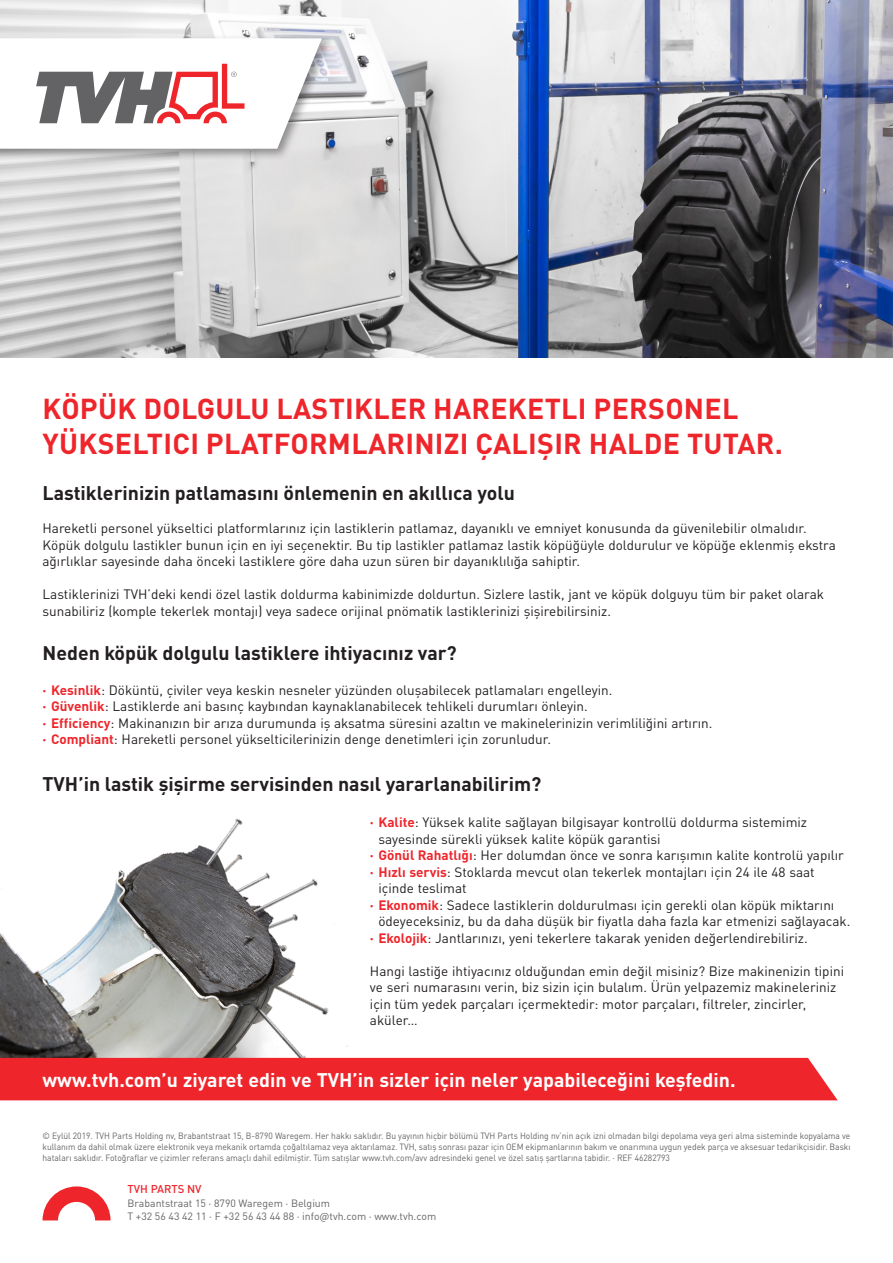
<style>
.page{position:relative;width:893px;height:1263px;background:#fff}
.page>*{position:absolute;margin:0;border:0;box-sizing:border-box;transform-origin:0 0}
._1_Titel{font:700 28.5px/34.2px "TVH Pro";letter-spacing:.01em;color:#ee262c}
._1_1_Tussentitel{font:700 19.5px "TVH Pro";color:#231f20}
.body_text{font:700 19.5px "TVH Pro";color:#fff}
.body_text-2{font:13.5px/16.5px "TVH Pro";color:#231f20}
.t1{font:500 11.25px "TVH Pro";color:#ee262c}
.t2{font:10.5px "TVH Pro";color:#636366}
.disclaimer{font:9px/10.8px "TVH Pro";color:#636366;text-align:justify;scale:.94 1}
.s1{font-weight:700;color:#ee262c}
</style>
<div class="page">
<img style="left:0;top:0;width:893px;height:357px">
<svg style="left:43px;top:1186px;width:68px;height:34px"></svg>
<div style="left:0;top:34px;width:333px;height:127px;background:#231f20;opacity:.45"></div>
<svg style="left:0;top:38px;width:322px;height:111px"></svg>
<img style="left:0;top:818px;width:350px;height:240px">
<div style="left:0;top:1058px;width:838px;height:42px;background:#ee262c"></div>
<p class="_1_Titel" style="left:43px;top:389px;width:742px">KÖPÜK DOLGULU LASTIKLER HAREKETLI PERSONEL<br>YÜKSELTICI PLATFORMLARINIZI ÇALIŞIR HALDE TUTAR.</p>
<p class="_1_1_Tussentitel" style="left:43px;top:477px;width:474px">Lastiklerinizin patlamasını önlemenin en akıllıca yolu</p>
<p class="body_text-2" style="left:43px;top:519px;width:795px">Hareketli personel yükseltici platformlarınız için lastiklerin patlamaz, dayanıklı ve emniyet konusunda da güvenilebilir olmalıdır.<br>Köpük dolgulu lastikler bunun için en iyi seçenektir. Bu tip lastikler patlamaz lastik köpüğüyle doldurulur ve köpüğe eklenmiş ekstra ağırlıklar sayesinde daha önceki lastiklere göre daha uzun süren bir dayanıklılığa sahiptir.</p>
<p class="body_text-2" style="left:43px;top:585px;width:783px">Lastiklerinizi TVH’deki kendi özel lastik doldurma kabinimizde doldurtun. Sizlere lastik, jant ve köpük dolguyu tüm bir paket olarak sunabiliriz (komple tekerlek montajı) veya sadece orijinal pnömatik lastiklerinizi şişirebilirsiniz.</p>
<p class="_1_1_Tussentitel" style="left:43px;top:637px;width:416px">Neden köpük dolgulu lastiklere ihtiyacınız var?</p>
<p class="body_text-2" style="left:43px;top:680px;width:571px"><span class="s1">• Kesinlik</span>: Döküntü, çiviler veya keskin nesneler yüzünden oluşabilecek patlamaları engelleyin.</p>
<p class="body_text-2" style="left:43px;top:697px;width:547px"><span class="s1">• Güvenlik</span>: Lastiklerde ani basınç kaybından kaynaklanabilecek tehlikeli durumları önleyin.</p>
<p class="body_text-2" style="left:43px;top:713px;width:671px"><span class="s1">• Efficiency</span>: Makinanızın bir arıza durumunda iş aksatma süresini azaltın ve makinelerinizin verimliliğini artırın.</p>
<p class="body_text-2" style="left:43px;top:730px;width:510px"><span class="s1">• Compliant</span>: Hareketli personel yükselticilerinizin denge denetimleri için zorunludur.</p>
<p class="_1_1_Tussentitel" style="left:43px;top:768px;width:500px">TVH’in lastik şişirme servisinden nasıl yararlanabilirim?</p>
<p class="body_text-2" style="left:378px;top:813px;width:430px;text-indent:-9px"><span class="s1">• Kalite</span>: Yüksek kalite sağlayan bilgisayar kontrollü doldurma sistemimiz sayesinde sürekli yüksek kalite köpük garantisi</p>
<p class="body_text-2" style="left:370px;top:846px;width:475px"><span class="s1">• Gönül Rahatlığı</span>: Her dolumdan önce ve sonra karışımın kalite kontrolü yapılır</p>
<p class="body_text-2" style="left:378px;top:862px;width:438px;text-indent:-9px"><span class="s1">• Hızlı servis</span>: Stoklarda mevcut olan tekerlek montajları için 24 ile 48 saat içinde teslimat</p>
<p class="body_text-2" style="left:378px;top:895px;width:473px;text-indent:-9px"><span class="s1">• Ekonomik</span>: Sadece lastiklerin doldurulması için gerekli olan köpük miktarını ödeyeceksiniz, bu da daha düşük bir fiyatla daha fazla kar etmenizi sağlayacak.</p>
<p class="body_text-2" style="left:370px;top:928px;width:439px"><span class="s1">• Ekolojik</span>: Jantlarınızı, yeni tekerlere takarak yeniden değerlendirebiliriz.</p>
<p class="body_text-2" style="left:370px;top:961px;width:476px">Hangi lastiğe ihtiyacınız olduğundan emin değil misiniz? Bize makinenizin tipini ve seri numarasını verin, biz sizin için bulalım. Ürün yelpazemiz makineleriniz için tüm yedek parçaları içermektedir: motor parçaları, filtreler, zincirler, aküler…</p>
<p class="body_text" style="left:43px;top:1063px;width:695px">www.tvh.com’u ziyaret edin ve TVH’in sizler için neler yapabileceğini keşfedin.</p>
<p class="disclaimer" style="left:43px;top:1130px;width:861px">© Eylül 2019. TVH Parts Holding nv, Brabantstraat 15, B-8790 Waregem. Her hakkı saklıdır. Bu yayının hiçbir bölümü TVH Parts Holding nv’nin açık izni olmadan bilgi depolama veya geri alma sisteminde kopyalama ve kullanım da dahil olmak üzere elektronik veya mekanik ortamda çoğaltılamaz veya aktarılamaz. TVH, satış sonrası pazar için OEM ekipmanlarının bakım ve onarımına uygun yedek parça ve aksesuar tedarikçisidir. Baskı hataları saklıdır. Fotoğraflar ve çizimler referans amaçlı dahil edilmiştir. Tüm satışlar www.tvh.com/avv adresindeki genel ve özel satış şartlarına tabidir. • REF 46282793</p>
<p class="t1" style="left:128px;top:1180px;width:75px">TVH PARTS NV</p>
<p class="t2" style="left:128px;top:1195px;width:204px">Brabantstraat 15 • 8790 Waregem • Belgium</p>
<p class="t2" style="left:128px;top:1208px;width:310px">T +32 56 43 42 11 • F +32 56 43 44 88 • info@tvh.com • www.tvh.com</p>
</div>
